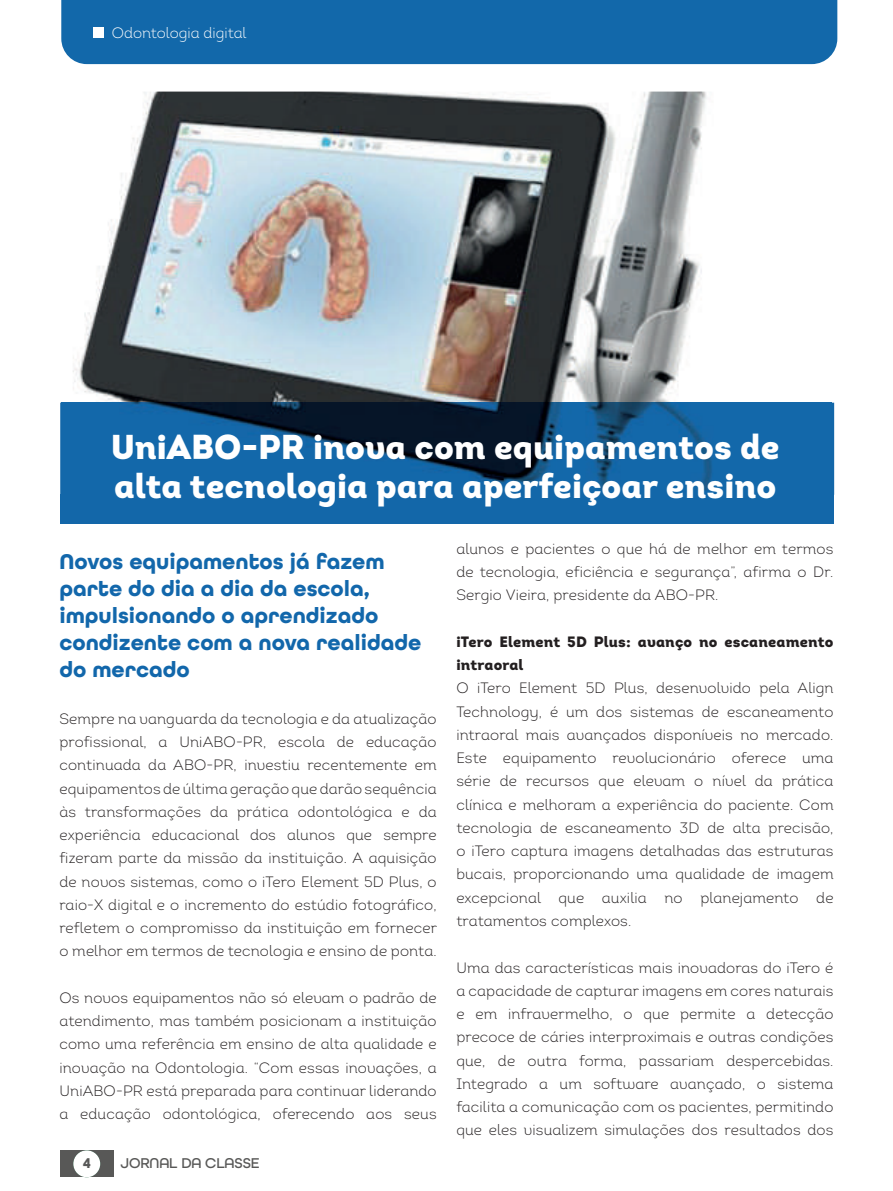
<style>
.page{position:relative;width:893px;height:1191px;background:#fff}
.page>*{position:absolute;margin:0;border:0;box-sizing:border-box;transform-origin:0 0}
.t1{font:34.5px/39px "Intro Black Alt";color:#fff}
.t2{font:700 22.5px/27px "All Round Gothic";color:#1267ab}
.t3{font:15px/23.2px "Intro Light Alt";letter-spacing:.01em;color:#231f20;text-align:justify}
.t4{font:15px/23.2px "Intro Black Alt";letter-spacing:.01em;color:#231f20}
.t5{font:15px "Intro Light Alt";color:#fff}
.t6{font:500 15px "All Round Gothic";letter-spacing:-.01em;color:#585857}
.t7{font:700 15px "All Round Gothic";color:#585857}
</style>
<div class="page">
<div style="left:60px;top:1150px;width:54px;height:27px;background:#585857"></div>
<div style="left:73px;top:1150px;width:27px;height:27px;background:#fff;border-radius:50%"></div>
<div style="left:61px;top:0;width:776px;height:64px;background:#1268aa"></div>
<div style="left:93px;top:27px;width:11px;height:11px;background:#fff"></div>
<svg style="left:60px;top:91px;width:775px;height:404px"></svg>
<div style="left:60px;top:495px;width:774px;height:29px;background:#1367a9"></div>
<svg style="left:60px;top:403px;width:774px;height:92px;background:#105388"></svg>
<p class="t5" style="left:112px;top:23px;width:136px">Odontologia digital</p>
<h1 class="t1" style="left:111px;top:426px;width:670px">UniABO-PR inova com equipamentos de alta tecnologia para aperfeiçoar ensino</h1>
<h2 class="t2" style="left:59px;top:548px;width:363px">Novos equipamentos já fazem parte do dia a dia da escola, impulsionando o aprendizado condizente com a nova realidade do mercado</h2>
<p class="t3" style="left:59px;top:707px;width:379px">Sempre na vanguarda da tecnologia e da atualização profissional, a UniABO-PR, escola de educação continuada da ABO-PR, investiu recentemente em equipamentos de última geração que darão sequência às transformações da prática odontológica e da experiência educacional dos alunos que sempre fizeram parte da missão da instituição. A aquisição de novos sistemas, como o iTero Element 5D Plus, o raio-X digital e o incremento do estúdio fotográfico, refletem o compromisso da instituição em fornecer o melhor em termos de tecnologia e ensino de ponta.</p>
<p class="t3" style="left:59px;top:986px;width:379px">Os novos equipamentos não só elevam o padrão de atendimento, mas também posicionam a instituição como uma referência em ensino de alta qualidade e inovação na Odontologia. “Com essas inovações, a UniABO-PR está preparada para continuar liderando a educação odontológica, oferecendo aos seus</p>
<p class="t7" style="left:83px;top:1153px;width:10px">4</p>
<p class="t6" style="left:121px;top:1153px;width:141px">JORNAL DA CLASSE</p>
<p class="t3" style="left:456px;top:537px;width:379px">alunos e pacientes o que há de melhor em termos de tecnologia, eficiência e segurança”, afirma o Dr.<br>Sergio Vieira, presidente da ABO-PR.</p>
<p class="t4" style="left:456px;top:630px;width:379px">iTero Element 5D Plus: avanço no escaneamento intraoral</p>
<p class="t3" style="left:456px;top:676px;width:379px">O iTero Element 5D Plus, desenvolvido pela Align Technology, é um dos sistemas de escaneamento intraoral mais avançados disponíveis no mercado.<br>Este equipamento revolucionário oferece uma série de recursos que elevam o nível da prática clínica e melhoram a experiência do paciente. Com tecnologia de escaneamento 3D de alta precisão, o iTero captura imagens detalhadas das estruturas bucais, proporcionando uma qualidade de imagem excepcional que auxilia no planejamento de tratamentos complexos.</p>
<p class="t3" style="left:456px;top:955px;width:379px">Uma das características mais inovadoras do iTero é a capacidade de capturar imagens em cores naturais e em infravermelho, o que permite a detecção precoce de cáries interproximais e outras condições que, de outra forma, passariam despercebidas.<br>Integrado a um software avançado, o sistema facilita a comunicação com os pacientes, permitindo que eles visualizem simulações dos resultados dos</p>
</div>
